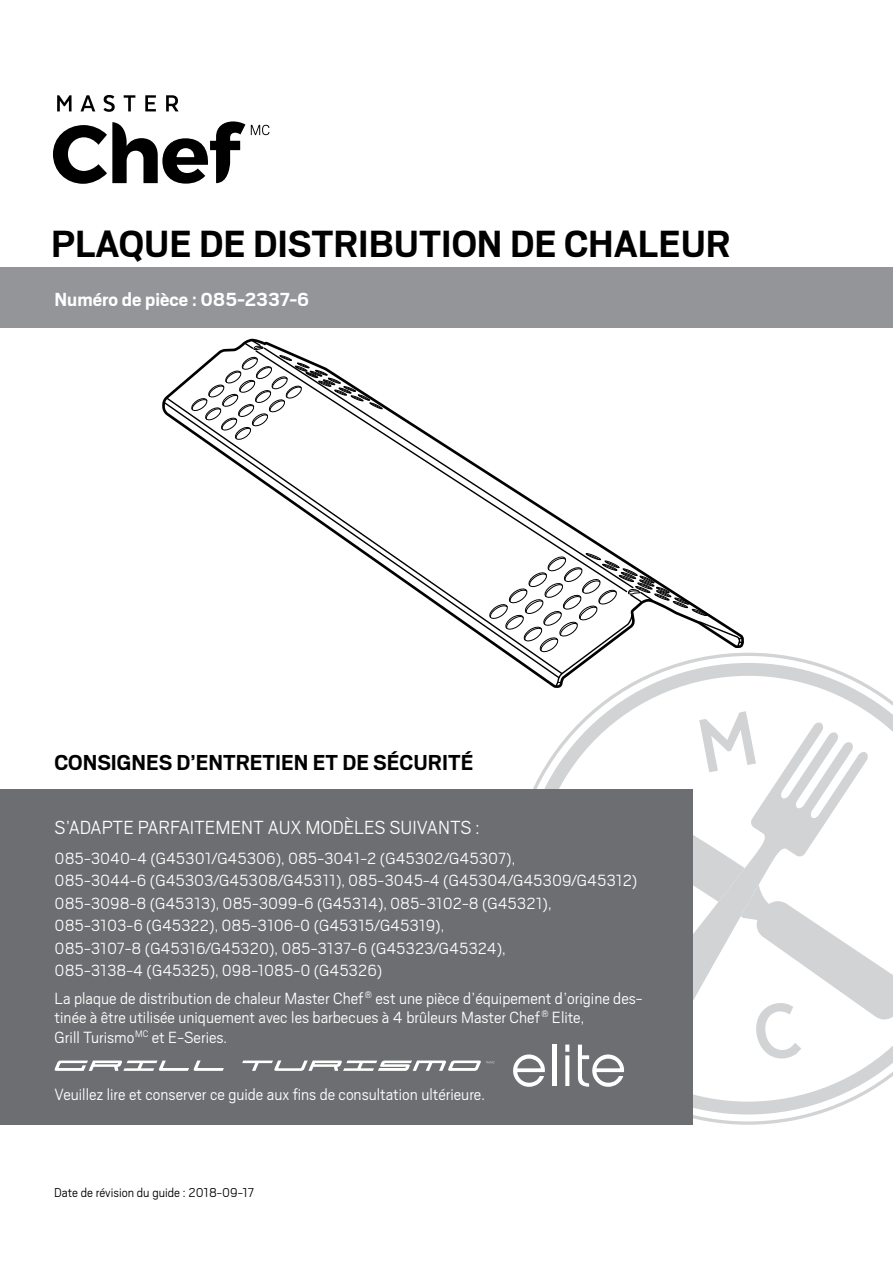
<style>
.page{position:relative;width:893px;height:1263px;background:#fff}
.page>*{position:absolute;margin:0;border:0;box-sizing:border-box;transform-origin:0 0}
.t1{font:700 42px "Scout";color:#000}
.t2{font:700 24px "Scout";color:#000}
.t3{font:300 21px "Scout";color:#fff}
.t4{font:700 21px "Scout";color:#fff}
.t5{font:300 18px/22.5px "Scout";color:#fff}
.t6{font:300 14.25px "Scout";color:#000}
</style>
<div class="page">
<svg style="left:163px;top:401px;width:325px;height:240px"></svg>
<svg style="left:254px;top:441px;width:234px;height:152px"></svg>
<svg style="left:262px;top:401px;width:351px;height:188px"></svg>
<svg style="left:488px;top:552px;width:255px;height:100px"></svg>
<svg style="left:191px;top:339px;width:192px;height:102px"></svg>
<div style="left:0;top:267px;width:892px;height:61px;background:#939598"></div>
<svg style="left:503px;top:652px;width:315px;height:472px"></svg>
<svg style="left:503px;top:663px;width:389px;height:451px"></svg>
<svg style="left:699px;top:711px;width:56px;height:11px"></svg>
<svg style="left:753px;top:1055px;width:47px;height:3px"></svg>
<svg style="left:868px;top:794px;width:24px;height:225px"></svg>
<svg style="left:624px;top:722px;width:244px;height:333px"></svg>
<div style="left:0;top:789px;width:692px;height:335px;background:#6d6e71"></div>
<svg style="left:54px;top:1060px;width:440px;height:10px"></svg>
<svg style="left:513px;top:1054px;width:31px;height:32px"></svg>
<hr style="left:552px;top:1044px;width:4px;height:42px;background:#fff">
<svg style="left:565px;top:1044px;width:4px;height:7px"></svg>
<svg style="left:565px;top:1055px;width:4px;height:31px"></svg>
<svg style="left:577px;top:1044px;width:46px;height:42px"></svg>
<svg style="left:251px;top:125px;width:18px;height:10px"></svg>
<svg style="left:53px;top:121px;width:192px;height:63px"></svg>
<svg style="left:57px;top:95px;width:14px;height:16px"></svg>
<svg style="left:80px;top:95px;width:15px;height:16px"></svg>
<svg style="left:103px;top:95px;width:12px;height:17px"></svg>
<svg style="left:124px;top:95px;width:11px;height:16px"></svg>
<svg style="left:145px;top:95px;width:11px;height:16px"></svg>
<svg style="left:166px;top:95px;width:12px;height:16px"></svg>
<h1 class="t1" style="left:51px;top:217px;width:680px">PLAQUE DE DISTRIBUTION DE CHALEUR</h1>
<p class="t4" style="left:54px;top:286px;width:256px">Numéro de pièce : 085-2337-6</p>
<h2 class="t2" style="left:54px;top:747px;width:420px">CONSIGNES D’ENTRETIEN ET DE SÉCURITÉ</h2>
<p class="t3" style="left:55px;top:814px;width:426px">S’ADAPTE PARFAITEMENT AUX MODÈLES SUIVANTS :</p>
<p class="t5" style="left:55px;top:846px;width:584px">085-3040-4 (G45301/G45306), 085-3041-2 (G45302/G45307),<br>085-3044-6 (G45303/G45308/G45311), 085-3045-4 (G45304/G45309/G45312)<br>085-3098-8 (G45313), 085-3099-6 (G45314), 085-3102-8 (G45321), 085-3103-6 (G45322), 085-3106-0 (G45315/G45319),<br>085-3107-8 (G45316/G45320), 085-3137-6 (G45323/G45324),<br>085-3138-4 (G45325), 098-1085-0 (G45326)</p>
<p class="t5" style="left:55px;top:987px;width:589px;line-height:19.5px">La plaque de distribution de chaleur Master Chef<sup>®</sup> est une pièce d’équipement d’origine des&shy;tinée à être utilisée uniquement avec les barbecues à 4 brûleurs Master Chef<sup>®</sup> Elite,<br>Grill Turismo<sup>MC</sup> et E-Series.</p>
<p class="t5" style="left:54px;top:1082px;width:431px">Veuillez lire et conserver ce guide aux fins de consultation ultérieure.</p>
<p class="t6" style="left:54px;top:1183px;width:201px">Date de révision du guide : 2018-09-17</p>
</div>
